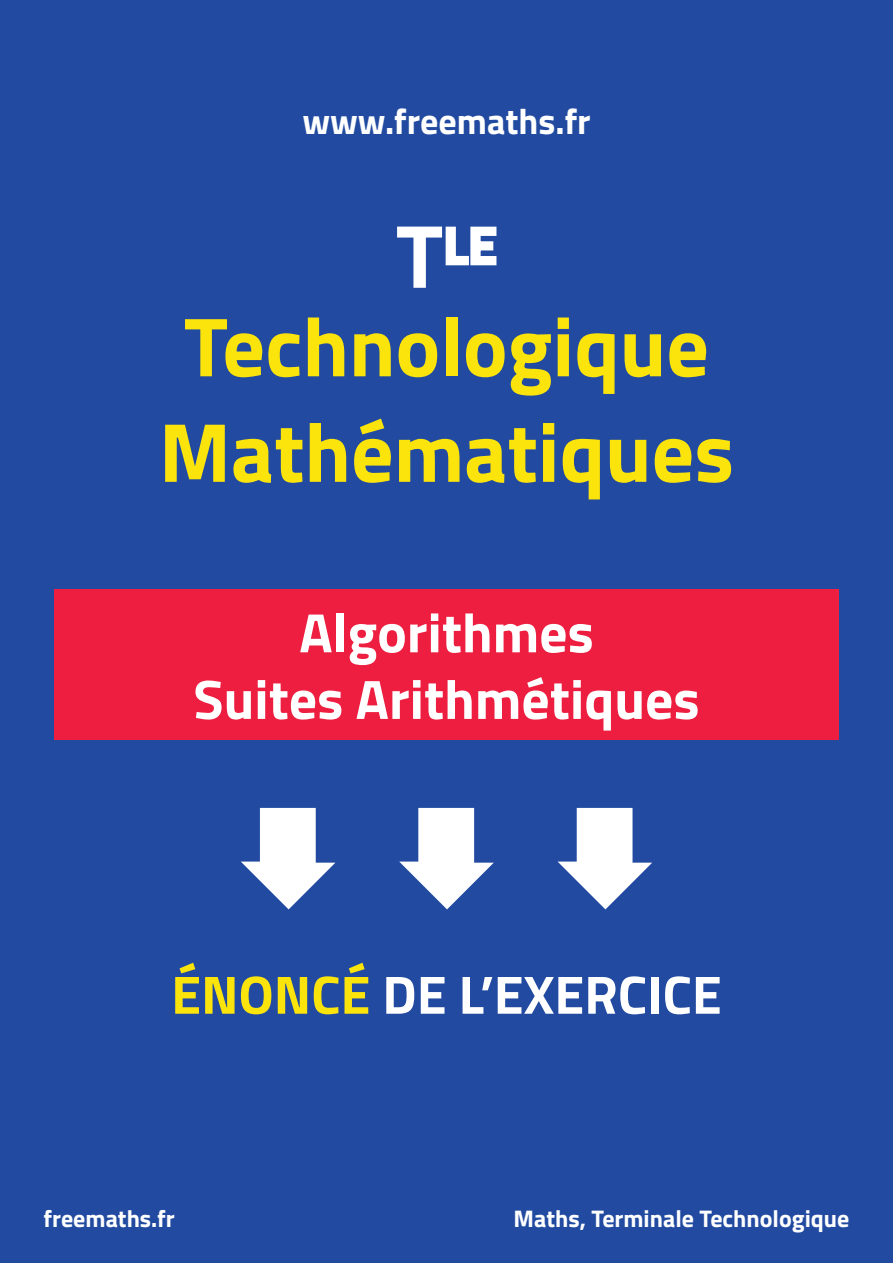
<style>
.page{position:relative;width:893px;height:1263px;background:#214aa0}
.page>*{position:absolute;margin:0;border:0;box-sizing:border-box;transform-origin:0 0}
.t1{font:700 84px/105.4px "Titillium";color:#fbe30c}
.t2{font:700 55.5px "Titillium";color:#fff}
.t3{font:700 54px "Titillium";color:#fff}
.t4{font:700 52.5px "Titillium";color:#fff}
.t5{font:700 36px "Titillium";color:#fff}
.t6{font:700 24px "Titillium";color:#fff}
.s1{font-size:90px}
.s2{color:#fbe30c}
</style>
<div class="page">
<svg style="left:445px;top:226px;width:52px;height:40px"></svg>
<svg style="left:241px;top:808px;width:94px;height:101px"></svg>
<svg style="left:399px;top:808px;width:95px;height:101px"></svg>
<svg style="left:558px;top:808px;width:94px;height:101px"></svg>
<div style="left:54px;top:589px;width:785px;height:151px;background:#ed1e40"></div>
<h3 class="t5" style="left:302px;top:94px;width:290px">www.freemaths.fr</h3>
<h3 class="t4" style="left:396px;top:205px;width:103px"><span class="s1">T</span>LE</h3>
<h1 class="t1" style="left:159px;top:290px;width:577px">Technologique<br>Mathématiques</h1>
<p class="t2" style="left:299px;top:590px;width:296px">Algorithmes</p>
<p class="t2" style="left:193px;top:657px;width:508px">Suites Arithmétiques</p>
<h3 class="t3" style="left:171px;top:953px;width:552px"><span class="s2">ÉNONCÉ</span> DE L’EXERCICE</h3>
<p class="t6" style="left:44px;top:1200px;width:133px">freemaths.fr</p>
<p class="t6" style="left:514px;top:1200px;width:337px">Maths, Terminale Technologique</p>
</div>
